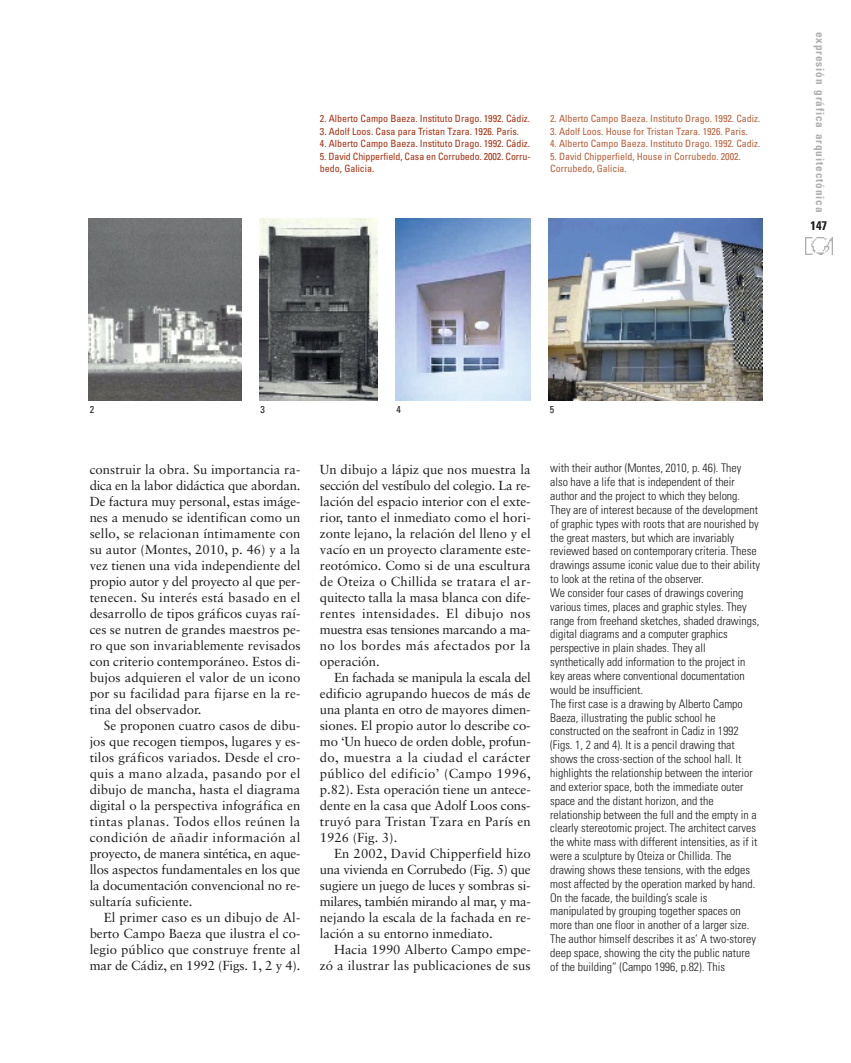
<style>
.page{position:relative;width:851px;height:1063px;background:#fff}
.page>*{position:absolute;margin:0;border:0;box-sizing:border-box;transform-origin:0 0}
.t1{font:13.12px "Sabon";color:#1c1c1c}
.t2{font:13.12px "Sabon";letter-spacing:.03em;color:#1c1c1c}
.t3{font:13.12px "Sabon";letter-spacing:-.02em;color:#1c1c1c}
.t4{font:13.12px "Sabon";letter-spacing:-.025em;color:#1c1c1c}
.t5{font:13.12px "Sabon";letter-spacing:.025em;color:#1c1c1c}
.t6{font:700 condensed 12.5px "Univers";color:#1c1c1c}
.t7{font:300 condensed 11.88px/13.9px "Univers";color:#1c1c1c}
.t8{font:700 condensed 11.25px "Univers";letter-spacing:.08em;color:#aeaeae}
.t9{font:condensed 10px/12.5px "Univers";color:#a63212}
.t10{font:condensed 10px/12.5px "Univers";color:#b6603a}
.t11{font:condensed 10px "Univers";color:#1c1c1c}
</style>
<div class="page">
<img style="left:805px;top:237px;width:27px;height:18px">
<img style="left:88px;top:219px;width:153px;height:182px">
<img style="left:260px;top:219px;width:117px;height:182px">
<img style="left:395px;top:219px;width:135px;height:182px">
<img style="left:548px;top:219px;width:214px;height:182px">
<p class="t9" style="left:320px;top:113px;width:211px">2. Alberto Campo Baeza. Instituto Drago. 1992. Cádiz.</p>
<p class="t9" style="left:320px;top:126px;width:201px">3. Adolf Loos. Casa para Tristan Tzara. 1926. París.</p>
<p class="t9" style="left:320px;top:138px;width:211px">4. Alberto Campo Baeza. Instituto Drago. 1992. Cádiz.</p>
<p class="t9" style="left:320px;top:151px;width:212px">5. David Chipperfield, Casa en Corrubedo. 2002. Corru&shy;bedo, Galicia.</p>
<p class="t10" style="left:550px;top:113px;width:211px">2. Alberto Campo Baeza. Instituto Drago. 1992. Cadiz.</p>
<p class="t10" style="left:550px;top:126px;width:199px">3. Adolf Loos. House for Tristan Tzara. 1926. Paris.</p>
<p class="t10" style="left:550px;top:138px;width:211px">4. Alberto Campo Baeza. Instituto Drago. 1992. Cadiz.</p>
<p class="t10" style="left:550px;top:151px;width:192px">5. David Chipperfield, House in Corrubedo. 2002.<br>Corrubedo, Galicia.</p>
<p class="t8" style="left:824px;top:32px;width:182px;rotate:90deg">expresión gráfica arquitectónica</p>
<p class="t6" style="left:810px;top:220px;width:18px">147</p>
<p class="t11" style="left:90px;top:406px;width:6px">2</p>
<p class="t11" style="left:260px;top:406px;width:6px">3</p>
<p class="t11" style="left:396px;top:406px;width:6px">4</p>
<p class="t11" style="left:549px;top:406px;width:6px">5</p>
<p class="t1" style="left:90px;top:464px;width:212px">construir la obra. Su importancia ra-</p>
<p class="t3" style="left:90px;top:480px;width:212px">dica en la labor didáctica que abordan.</p>
<p class="t1" style="left:90px;top:496px;width:212px">De factura muy personal, estas imáge-</p>
<p class="t1" style="left:90px;top:512px;width:212px">nes a menudo se identifican como un</p>
<p class="t1" style="left:90px;top:528px;width:212px">sello, se relacionan íntimamente con</p>
<p class="t1" style="left:90px;top:544px;width:212px">su autor (Montes, 2010, p. 46) y a la</p>
<p class="t1" style="left:90px;top:560px;width:212px">vez tienen una vida independiente del</p>
<p class="t1" style="left:90px;top:576px;width:212px">propio autor y del proyecto al que per-</p>
<p class="t1" style="left:90px;top:592px;width:212px">tenecen. Su interés está basado en el</p>
<p class="t1" style="left:90px;top:608px;width:212px">desarrollo de tipos gráficos cuyas raí-</p>
<p class="t1" style="left:90px;top:624px;width:212px">ces se nutren de grandes maestros pe-</p>
<p class="t1" style="left:90px;top:640px;width:212px">ro que son invariablemente revisados</p>
<p class="t1" style="left:90px;top:656px;width:212px">con criterio contemporáneo. Estos di-</p>
<p class="t1" style="left:90px;top:672px;width:212px">bujos adquieren el valor de un icono</p>
<p class="t1" style="left:90px;top:688px;width:212px">por su facilidad para fijarse en la re-</p>
<p class="t1" style="left:90px;top:704px;width:113px">tina del observador.</p>
<p class="t1" style="left:104px;top:720px;width:198px">Se proponen cuatro casos de dibu-</p>
<p class="t1" style="left:90px;top:736px;width:212px">jos que recogen tiempos, lugares y es-</p>
<p class="t1" style="left:90px;top:752px;width:212px">tilos gráficos variados. Desde el cro-</p>
<p class="t5" style="left:90px;top:768px;width:212px">quis a mano alzada, pasando por el</p>
<p class="t1" style="left:90px;top:784px;width:212px">dibujo de mancha, hasta el diagrama</p>
<p class="t1" style="left:90px;top:800px;width:212px">digital o la perspectiva infográfica en</p>
<p class="t2" style="left:90px;top:816px;width:212px">tintas planas. Todos ellos reúnen la</p>
<p class="t2" style="left:90px;top:832px;width:212px">condición de añadir información al</p>
<p class="t3" style="left:90px;top:848px;width:212px">proyecto, de manera sintética, en aque-</p>
<p class="t1" style="left:90px;top:864px;width:212px">llos aspectos fundamentales en los que</p>
<p class="t1" style="left:90px;top:880px;width:212px">la documentación convencional no re-</p>
<p class="t1" style="left:90px;top:896px;width:104px">sultaría suficiente.</p>
<p class="t1" style="left:104px;top:912px;width:198px">El primer caso es un dibujo de Al-</p>
<p class="t1" style="left:90px;top:928px;width:212px">berto Campo Baeza que ilustra el co-</p>
<p class="t1" style="left:90px;top:944px;width:212px">legio público que construye frente al</p>
<p class="t1" style="left:90px;top:960px;width:212px">mar de Cádiz, en 1992 (Figs. 1, 2 y 4).</p>
<p class="t1" style="left:320px;top:464px;width:212px">Un dibujo a lápiz que nos muestra la</p>
<p class="t3" style="left:320px;top:480px;width:212px">sección del vestíbulo del colegio. La re-</p>
<p class="t1" style="left:320px;top:496px;width:212px">lación del espacio interior con el exte-</p>
<p class="t1" style="left:320px;top:512px;width:212px">rior, tanto el inmediato como el hori-</p>
<p class="t1" style="left:320px;top:528px;width:212px">zonte lejano, la relación del lleno y el</p>
<p class="t1" style="left:320px;top:544px;width:212px">vacío en un proyecto claramente este-</p>
<p class="t1" style="left:320px;top:560px;width:212px">reotómico. Como si de una escultura</p>
<p class="t1" style="left:320px;top:576px;width:212px">de Oteiza o Chillida se tratara el ar-</p>
<p class="t1" style="left:320px;top:592px;width:212px">quitecto talla la masa blanca con dife-</p>
<p class="t2" style="left:320px;top:608px;width:212px">rentes intensidades. El dibujo nos</p>
<p class="t4" style="left:320px;top:624px;width:212px">muestra esas tensiones marcando a ma-</p>
<p class="t2" style="left:320px;top:640px;width:212px">no los bordes más afectados por la</p>
<p class="t1" style="left:320px;top:656px;width:61px">operación.</p>
<p class="t3" style="left:334px;top:672px;width:198px">En fachada se manipula la escala del</p>
<p class="t1" style="left:320px;top:688px;width:212px">edificio agrupando huecos de más de</p>
<p class="t1" style="left:320px;top:704px;width:212px">una planta en otro de mayores dimen-</p>
<p class="t1" style="left:320px;top:720px;width:212px">siones. El propio autor lo describe co-</p>
<p class="t1" style="left:320px;top:736px;width:212px">mo ‘Un hueco de orden doble, profun-</p>
<p class="t2" style="left:320px;top:752px;width:212px">do, muestra a la ciudad el carácter</p>
<p class="t2" style="left:320px;top:768px;width:212px">público del edificio’ (Campo 1996,</p>
<p class="t1" style="left:320px;top:784px;width:212px">p.82). Esta operación tiene un antece-</p>
<p class="t1" style="left:320px;top:800px;width:212px">dente en la casa que Adolf Loos cons-</p>
<p class="t1" style="left:320px;top:816px;width:212px">truyó para Tristan Tzara en París en</p>
<p class="t1" style="left:320px;top:832px;width:79px">1926 (Fig. 3).</p>
<p class="t1" style="left:334px;top:848px;width:198px">En 2002, David Chipperfield hizo</p>
<p class="t4" style="left:320px;top:864px;width:212px">una vivienda en Corrubedo (Fig. 5) que</p>
<p class="t1" style="left:320px;top:880px;width:212px">sugiere un juego de luces y sombras si-</p>
<p class="t4" style="left:320px;top:896px;width:212px">milares, también mirando al mar, y ma-</p>
<p class="t1" style="left:320px;top:912px;width:212px">nejando la escala de la fachada en re-</p>
<p class="t1" style="left:320px;top:928px;width:174px">lación a su entorno inmediato.</p>
<p class="t1" style="left:334px;top:944px;width:198px">Hacia 1990 Alberto Campo empe-</p>
<p class="t1" style="left:320px;top:960px;width:212px">zó a ilustrar las publicaciones de sus</p>
<p class="t7" style="left:550px;top:462px;width:211px">with their author (Montes, 2010, p. 46). They also have a life that is independent of their author and the project to which they belong.<br>They are of interest because of the development of graphic types with roots that are nourished by the great masters, but which are invariably reviewed based on contemporary criteria. These drawings assume iconic value due to their ability to look at the retina of the observer.<br>We consider four cases of drawings covering various times, places and graphic styles. They range from freehand sketches, shaded drawings, digital diagrams and a computer graphics perspective in plain shades. They all synthetically add information to the project in key areas where conventional documentation would be insufficient.<br>The first case is a drawing by Alberto Campo Baeza, illustrating the public school he constructed on the seafront in Cadiz in 1992 (Figs. 1, 2 and 4). It is a pencil drawing that shows the cross-section of the school hall. It highlights the relationship between the interior and exterior space, both the immediate outer space and the distant horizon, and the relationship between the full and the empty in a clearly stereotomic project. The architect carves the white mass with different intensities, as if it were a sculpture by Oteiza or Chillida. The drawing shows these tensions, with the edges most affected by the operation marked by hand.<br>On the facade, the building’s scale is manipulated by grouping together spaces on more than one floor in another of a larger size.<br>The author himself describes it as’ A two-storey deep space, showing the city the public nature of the building” (Campo 1996, p.82). This</p>
</div>
